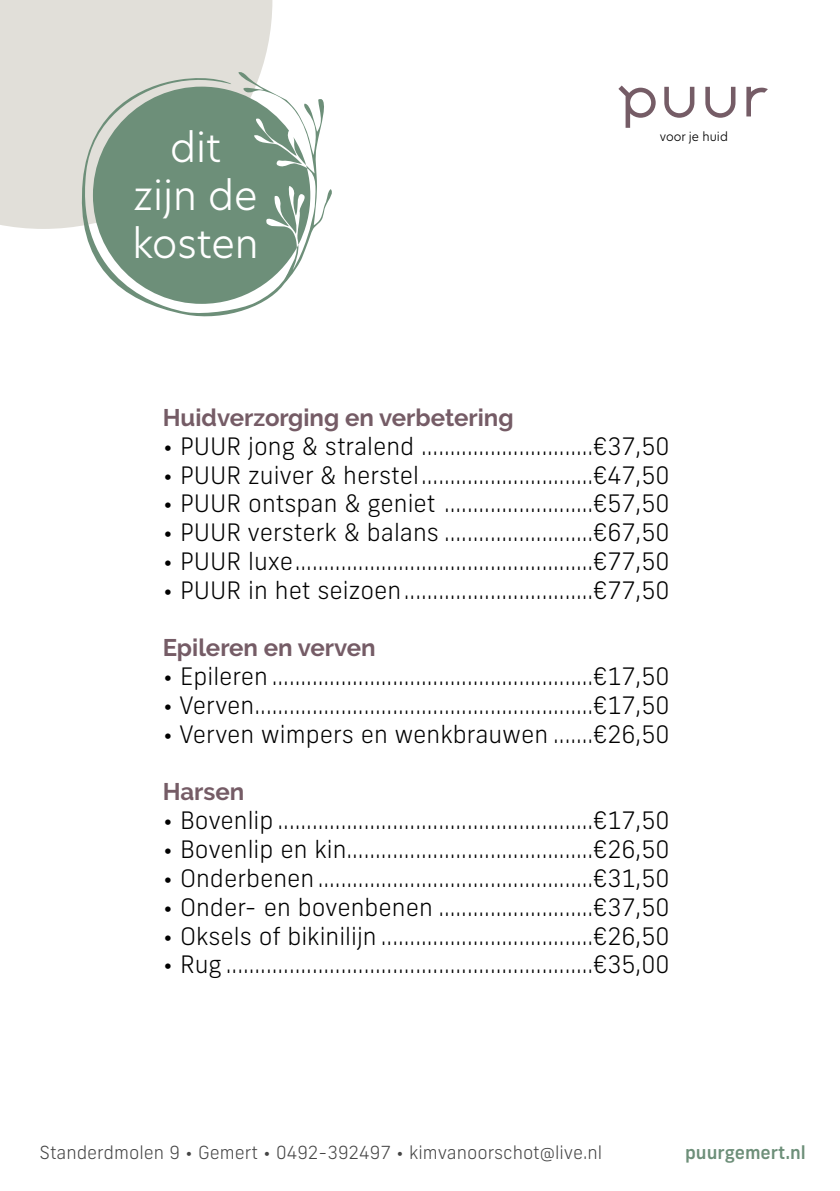
<style>
.page{position:relative;width:840px;height:1191px;background:#fff}
.page>*{position:absolute;margin:0;border:0;box-sizing:border-box;transform-origin:0 0}
.t1{font:300 40px/48px "New Hero";color:#fff;text-align:center}
.t2{font:300 24px "New Frank";color:#000}
.t3{font:700 24px "Raleway";color:#755c66}
.t4{font:300 18px "New Frank";color:#454545}
.t5{font:500 18px "New Frank";color:#6d8f79}
.t6{font:300 12.2px "New Hero";color:#000}
</style>
<div class="page">
<div style="left:0;top:0;width:272px;height:229px;background:#e1dfd9"></div>
<svg style="left:618px;top:86px;width:37px;height:42px"></svg>
<svg style="left:664px;top:87px;width:30px;height:31px"></svg>
<svg style="left:705px;top:87px;width:30px;height:31px"></svg>
<svg style="left:746px;top:87px;width:21px;height:29px"></svg>
<svg style="left:74px;top:75px;width:185px;height:242px;fill:#e1dfd9"></svg>
<svg style="left:93px;top:87px;width:187px;height:217px;background:#819e8b"></svg>
<svg style="left:235px;top:71px;width:97px;height:218px"></svg>
<h1 class="t1" style="left:132px;top:122px;width:127px">dit<br>zijn de kosten</h1>
<p class="t6" style="left:659px;top:128px;width:69px">voor je huid</p>
<p class="t3" style="left:163px;top:404px;width:352px">Huidverzorging en verbetering</p>
<p class="t2" style="left:163px;top:431px;width:508px">• PUUR jong &amp; stralend ..............................€37,50</p>
<p class="t2" style="left:163px;top:460px;width:508px">• PUUR zuiver &amp; herstel..............................€47,50</p>
<p class="t2" style="left:163px;top:489px;width:508px">• PUUR ontspan &amp; geniet ..........................€57,50</p>
<p class="t2" style="left:163px;top:518px;width:508px">• PUUR versterk &amp; balans ..........................€67,50</p>
<p class="t2" style="left:163px;top:547px;width:508px">• PUUR luxe....................................................€77,50</p>
<p class="t2" style="left:163px;top:575px;width:508px">• PUUR in het seizoen.................................€77,50</p>
<p class="t3" style="left:163px;top:634px;width:214px">Epileren en verven</p>
<p class="t2" style="left:163px;top:662px;width:508px">• Epileren ........................................................€17,50</p>
<p class="t2" style="left:163px;top:691px;width:508px">• Verven...........................................................€17,50</p>
<p class="t2" style="left:163px;top:719px;width:508px">• Verven wimpers en wenkbrauwen .......€26,50</p>
<p class="t3" style="left:163px;top:778px;width:83px">Harsen</p>
<p class="t2" style="left:163px;top:806px;width:508px">• Bovenlip .......................................................€17,50</p>
<p class="t2" style="left:163px;top:835px;width:508px">• Bovenlip en kin...........................................€26,50</p>
<p class="t2" style="left:163px;top:863px;width:508px">• Onderbenen................................................€31,50</p>
<p class="t2" style="left:163px;top:892px;width:508px">• Onder- en bovenbenen ...........................€37,50</p>
<p class="t2" style="left:163px;top:921px;width:508px">• Oksels of bikinilijn .....................................€26,50</p>
<p class="t2" style="left:163px;top:950px;width:508px">• Rug ................................................................€35,00</p>
<p class="t4" style="left:40px;top:1141px;width:563px">Standerdmolen 9 • Gemert • 0492-392497 • kimvanoorschot@live.nl</p>
<p class="t5" style="left:684px;top:1140px;width:122px">puurgemert.nl</p>
</div>
